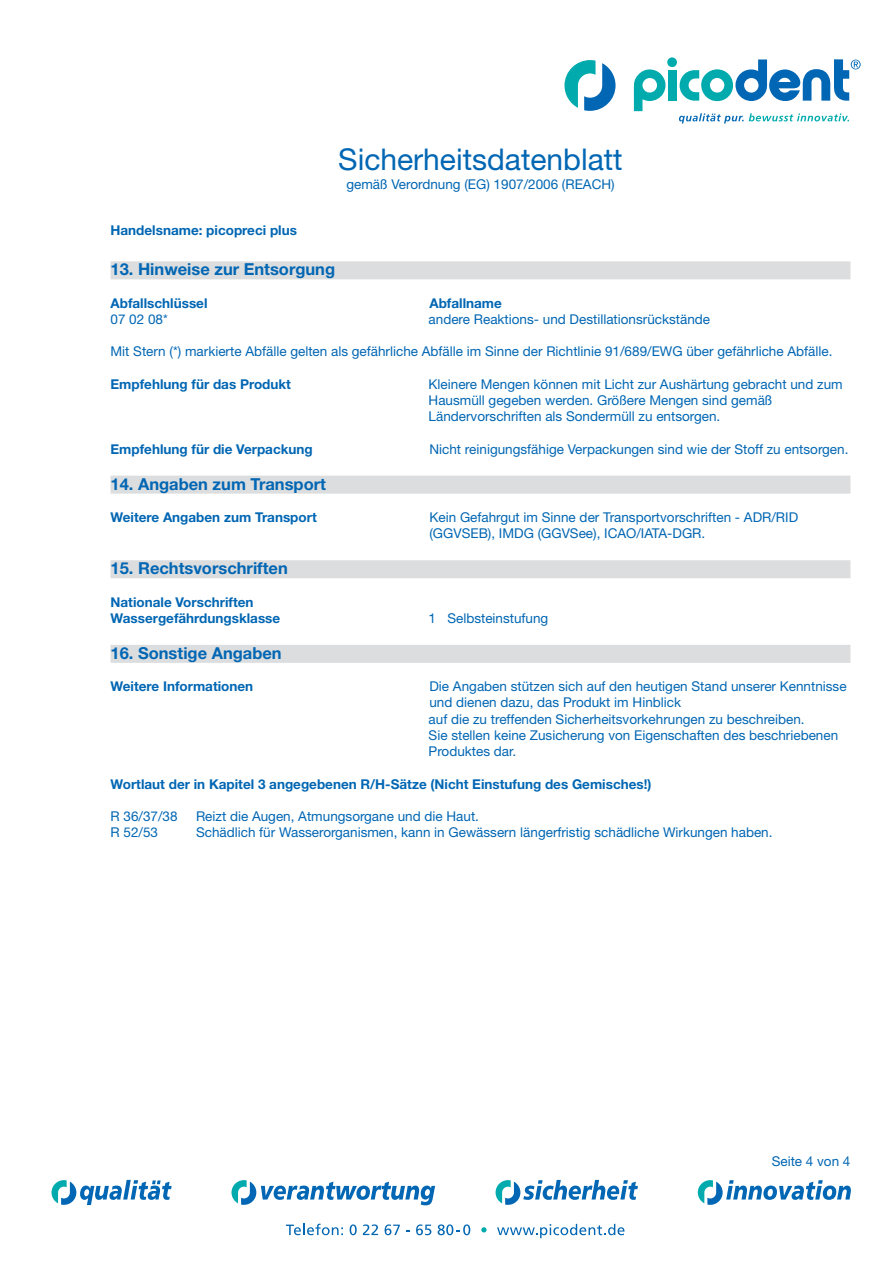
<style>
.page{position:relative;width:893px;height:1263px;background:#fff}
.page>*{position:absolute;margin:0;border:0;box-sizing:border-box;transform-origin:0 0}
.t1{font:30px "Helvetica Neue LT Std";color:#0166b3}
.t2{font:700 16.5px "Helvetica Neue LT Std";color:#0166b3}
.t3{font:13.5px/16.2px "Helvetica Neue LT Std";color:#0166b3}
.t4{font:700 13.5px/16.2px "Helvetica Neue LT Std";color:#0166b3}
</style>
<div class="page">
<svg style="left:52px;top:1180px;width:120px;height:25px"></svg>
<svg style="left:496px;top:1180px;width:142px;height:25px"></svg>
<svg style="left:698px;top:1180px;width:153px;height:25px"></svg>
<svg style="left:231px;top:1180px;width:204px;height:25px"></svg>
<svg style="left:286px;top:1224px;width:57px;height:11px"></svg>
<svg style="left:350px;top:1224px;width:7px;height:11px"></svg>
<svg style="left:363px;top:1224px;width:15px;height:11px"></svg>
<svg style="left:385px;top:1224px;width:15px;height:11px"></svg>
<svg style="left:416px;top:1224px;width:15px;height:11px"></svg>
<svg style="left:438px;top:1224px;width:32px;height:11px"></svg>
<svg style="left:481px;top:1227px;width:6px;height:5px"></svg>
<svg style="left:497px;top:1224px;width:127px;height:14px"></svg>
<svg style="left:634px;top:69px;width:32px;height:42px"></svg>
<div style="left:668px;top:70px;width:9px;height:31px;background:#00aaad"></div>
<div style="left:667px;top:57px;width:10px;height:10px;background:#00aaad;border-radius:50%"></div>
<svg style="left:564px;top:60px;width:51px;height:51px"></svg>
<svg style="left:679px;top:113px;width:170px;height:11px"></svg>
<svg style="left:680px;top:59px;width:181px;height:42px"></svg>
<div style="left:111px;top:261px;width:739px;height:18px;background:#dcdddf"></div>
<div style="left:111px;top:476px;width:739px;height:18px;background:#dcdddf"></div>
<div style="left:111px;top:560px;width:739px;height:18px;background:#dcdddf"></div>
<div style="left:111px;top:645px;width:739px;height:18px;background:#dcdddf"></div>
<p class="t4" style="left:111px;top:222px;width:188px">Handelsname: picopreci plus</p>
<h1 class="t1" style="left:338px;top:142px;width:286px">Sicherheitsdatenblatt</h1>
<p class="t3" style="left:346px;top:176px;width:270px">gemäß Verordnung (EG) 1907/2006 (REACH)</p>
<p class="t2" style="left:111px;top:259px;width:226px">13. Hinweise zur Entsorgung</p>
<p class="t4" style="left:111px;top:295px;width:98px">Abfallschlüssel</p>
<p class="t4" style="left:429px;top:295px;width:74px">Abfallname</p>
<p class="t3" style="left:111px;top:311px;width:59px">07 02 08*</p>
<p class="t3" style="left:429px;top:311px;width:283px">andere Reaktions- und Destillationsrückstände</p>
<p class="t3" style="left:111px;top:343px;width:723px">Mit Stern (*) markierte Abfälle gelten als gefährliche Abfälle im Sinne der Richtlinie 91/689/EWG über gefährliche Abfälle.</p>
<p class="t4" style="left:111px;top:376px;width:182px">Empfehlung für das Produkt</p>
<p class="t3" style="left:429px;top:376px;width:416px">Kleinere Mengen können mit Licht zur Aushärtung gebracht und zum<br>Hausmüll gegeben werden. Größere Mengen sind gemäß<br>Ländervorschriften als Sondermüll zu entsorgen.</p>
<p class="t4" style="left:111px;top:440px;width:204px">Empfehlung für die Verpackung</p>
<p class="t3" style="left:429px;top:441px;width:420px">Nicht reinigungsfähige Verpackungen sind wie der Stoff zu entsorgen.</p>
<p class="t2" style="left:111px;top:474px;width:217px">14. Angaben zum Transport</p>
<p class="t4" style="left:111px;top:509px;width:208px">Weitere Angaben zum Transport</p>
<p class="t3" style="left:429px;top:509px;width:370px">Kein Gefahrgut im Sinne der Transportvorschriften - ADR/RID (GGVSEB), IMDG (GGVSee), ICAO/IATA-DGR.</p>
<p class="t2" style="left:111px;top:558px;width:179px">15. Rechtsvorschriften</p>
<p class="t4" style="left:111px;top:593px;width:171px">Nationale Vorschriften<br>Wassergefährdungsklasse</p>
<p class="t3" style="left:429px;top:610px;width:121px">1 Selbsteinstufung</p>
<p class="t2" style="left:111px;top:643px;width:173px">16. Sonstige Angaben</p>
<p class="t4" style="left:111px;top:678px;width:144px">Weitere Informationen</p>
<p class="t3" style="left:429px;top:678px;width:420px">Die Angaben stützen sich auf den heutigen Stand unserer Kenntnisse und dienen dazu, das Produkt im Hinblick<br>auf die zu treffenden Sicherheitsvorkehrungen zu beschreiben.<br>Sie stellen keine Zusicherung von Eigenschaften des beschriebenen Produktes dar.</p>
<p class="t4" style="left:111px;top:775px;width:542px">Wortlaut der in Kapitel 3 angegebenen R/H-Sätze (Nicht Einstufung des Gemisches!)</p>
<p class="t3" style="left:111px;top:808px;width:69px">R 36/37/38</p>
<p class="t3" style="left:196px;top:808px;width:284px">Reizt die Augen, Atmungsorgane und die Haut.</p>
<p class="t3" style="left:111px;top:824px;width:49px">R 52/53</p>
<p class="t3" style="left:196px;top:824px;width:578px">Schädlich für Wasserorganismen, kann in Gewässern längerfristig schädliche Wirkungen haben.</p>
<p class="t3" style="left:772px;top:1153px;width:80px">Seite 4 von 4</p>
</div>
